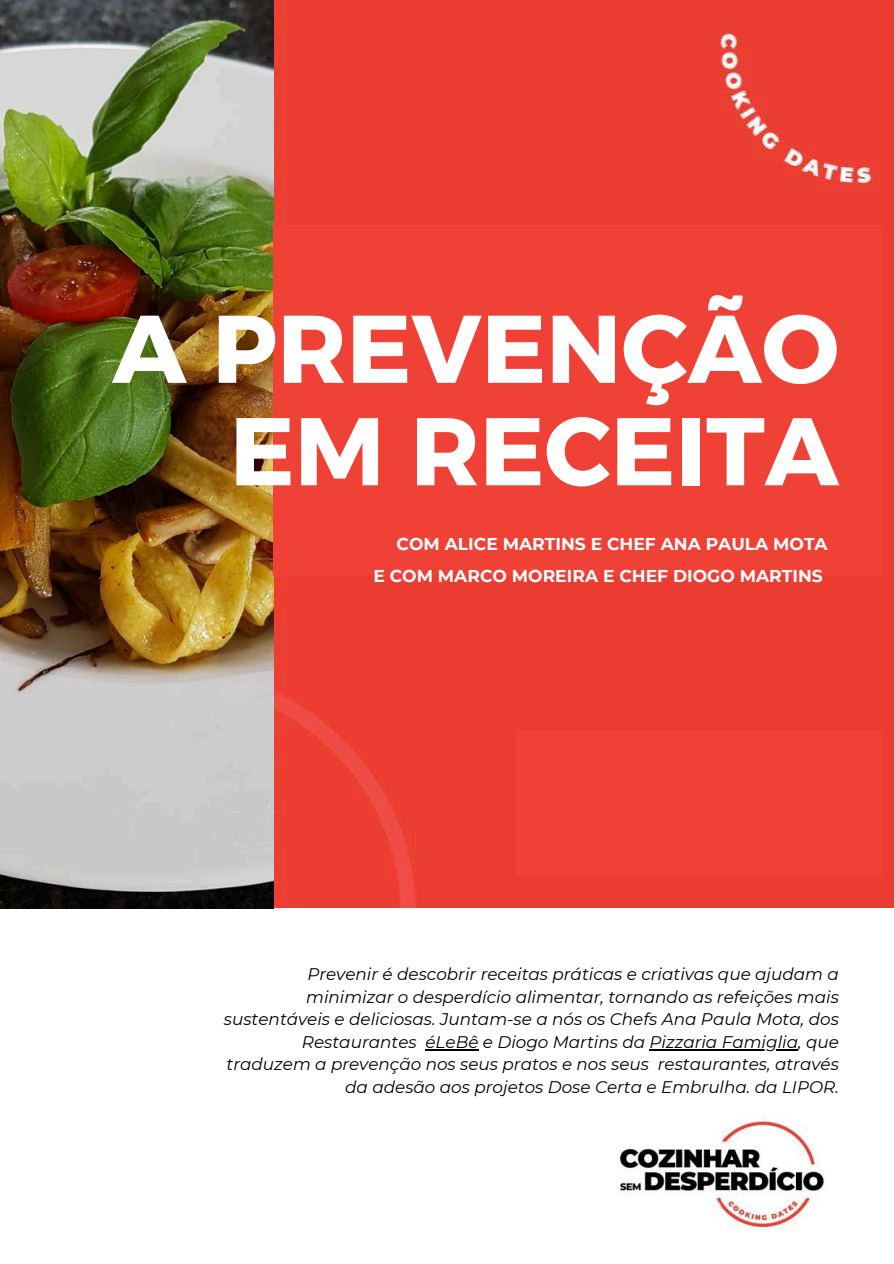
<style>
.page{position:relative;width:894px;height:1264px;background:#fff}
.page>*{position:absolute;margin:0;border:0;box-sizing:border-box;transform-origin:0 0}
.t1{font:95.7px/102.3px "Kief Montaser Bold";color:#fff;text-align:right}
.t2{font:700 17.1px "Montserrat";color:#fff}
.t3{font:italic 16.8px/22.5px "Montserrat";color:#000;text-align:right}
</style>
<div class="page">
<div style="left:273px;top:0;width:620px;height:907px;background:#eb3c32"></div>
<div style="left:516px;top:730px;width:366px;height:147px;background:#ef4136"></div>
<img style="left:617px;top:1116px;width:208px;height:114px">
<img style="left:0;top:0;width:273px;height:908px">
<div style="left:272px;top:225px;width:610px;height:351px;background:#ef4136"></div>
<hr style="left:425px;top:1048px;width:53px;height:2px;background:#000">
<hr style="left:649px;top:1048px;width:148px;height:2px;background:#000">
<h1 class="t1" style="left:112px;top:297px;width:728px">A PREVENÇÃO<br>EM RECEITA</h1>
<p class="t2" style="left:396px;top:533px;width:432px">COM ALICE MARTINS E CHEF ANA PAULA MOTA</p>
<p class="t2" style="left:373px;top:566px;width:451px">E COM MARCO MOREIRA E CHEF DIOGO MARTINS</p>
<p class="t3" style="left:224px;top:963px;width:616px">Prevenir é descobrir receitas práticas e criativas que ajudam a minimizar o desperdício alimentar, tornando as refeições mais sustentáveis e deliciosas. Juntam-se a nós os Chefs Ana Paula Mota, dos Restaurantes éLeBê e Diogo Martins da Pizzaria Famiglia, que traduzem a prevenção nos seus pratos e nos seus restaurantes, através da adesão aos projetos Dose Certa e Embrulha. da LIPOR.</p>
</div>
